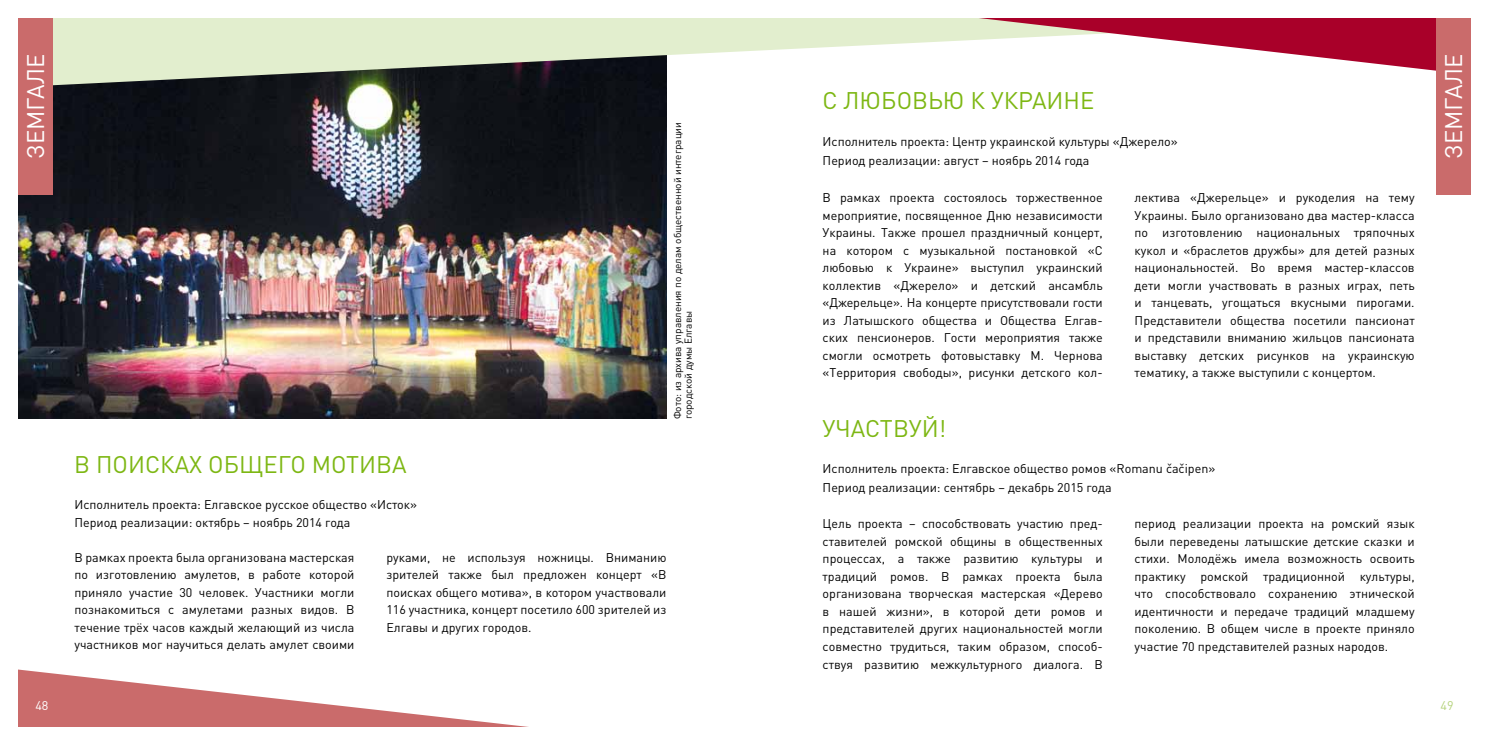
<style>
.page{position:relative;width:1489px;height:745px;background:#fff}
.page>*{position:absolute;margin:0;border:0;box-sizing:border-box;transform-origin:0 0}
.t1{font:23.75px "DIN Pro";color:#7db713}
.t2{font:23.75px "DIN Pro";color:#fff}
.t3{font:12.5px/17.5px "DIN Pro";color:#000;text-align:justify}
.t4{font:12.5px "DIN Pro";color:#fff}
.t5{font:12.5px "DIN Pro";color:#b6d37d}
.t6{font:10px/10.6px "DIN Pro";color:#000}
</style>
<div class="page">
<img style="left:18px;top:88px;width:648px;height:330px">
<svg style="left:53px;top:18px;width:804px;height:70px;fill:#e2eece"></svg>
<svg style="left:857px;top:18px;width:578px;height:53px"></svg>
<svg style="left:18px;top:669px;width:502px;height:57px"></svg>
<div style="left:1435px;top:18px;width:35px;height:177px;background:#ca6b6b"></div>
<div style="left:18px;top:18px;width:35px;height:177px;background:#ca6b6b"></div>
<h1 class="t2" style="left:19px;top:159px;width:102px;rotate:-90deg">Земгале</h1>
<p class="t6" style="left:671px;top:419px;width:299px;rotate:-90deg">Фото: из архива управления по делам общественной интеграции городской думы Елгавы</p>
<h1 class="t1" style="left:74px;top:447px;width:38px">В поисках</h1>
<h1 class="t1" style="left:208px;top:447px;width:69px">общего</h1>
<h1 class="t1" style="left:312px;top:447px;width:17px">мотива</h1>
<p class="t3" style="left:74px;top:494px;width:344px;line-height:18.8px">Исполнитель проекта: Елгавское русское общество «Исток»<br>Период реализации: октябрь – ноябрь 2014 года</p>
<p class="t3" style="left:386px;top:547px;width:281px">руками, не используя ножницы. Вниманию зрителей также был предложен концерт «В поисках общего мотива», в котором участвовали 116 участника, концерт посетило 600 зрителей из Елгавы и других городов.</p>
<p class="t3" style="left:74px;top:547px;width:281px">В рамках проекта была организована мастерская по изготовлению амулетов, в работе которой приняло участие 30 человек. Участники могли познакомиться с амулетами разных видов. В течение трёх часов каждый желающий из числа участников мог научиться делать амулет своими</p>
<h1 class="t1" style="left:822px;top:84px;width:39px">С любов</h1>
<h1 class="t1" style="left:927px;top:84px;width:92px">ью к Украине</h1>
<p class="t3" style="left:822px;top:132px;width:356px;line-height:18.8px">Исполнитель проекта: Центр украинской культуры «Джерело»<br>Период реализации: август – ноябрь 2014 года</p>
<p class="t3" style="left:1134px;top:188px;width:281px">лектива «Джерельце» и рукоделия на тему Украины. Было организовано два мастер-класса по изготовлению национальных тряпочных кукол и «браслетов дружбы» для детей разных национальностей. Во время мастер-классов дети могли участвовать в разных играх, петь и танцевать, угощаться вкусными пирогами.<br>Представители общества посетили пансионат и представили вниманию жильцов пансионата выставку детских рисунков на украинскую тематику, а также выступили с концертом.</p>
<p class="t3" style="left:822px;top:188px;width:281px">В рамках проекта состоялось торжественное мероприятие, посвященное Дню независимости Украины. Также прошел праздничный концерт, на котором с музыкальной постановкой «С любовью к Украине» выступил украинский коллектив «Джерело» и детский ансамбль «Джерельце». На концерте присутствовали гости из Латышского общества и Общества Елгав&shy;ских пенсионеров. Гости мероприятия также смогли осмотреть фотовыставку M. Чернова «Территория свободы», рисунки детского кол-</p>
<h1 class="t1" style="left:822px;top:411px;width:29px">Участву</h1>
<h1 class="t1" style="left:921px;top:411px;width:26px">й!</h1>
<p class="t3" style="left:822px;top:458px;width:394px;line-height:18.8px">Исполнитель проекта: Елгавское общество ромов «Romanu čačipen»<br>Период реализации: сентябрь – декабрь 2015 года</p>
<p class="t3" style="left:1134px;top:514px;width:281px">период реализации проекта на ромский язык были переведены латышские детские сказки и стихи. Молодёжь имела возможность освоить практику ромской традиционной культуры, что способствовало сохранению этнической идентичности и передаче традиций младшему поколению. В общем числе в проекте приняло участие 70 представителей разных народов.</p>
<p class="t3" style="left:822px;top:514px;width:281px">Цель проекта – способствовать участию пред&shy;ставителей ромской общины в общественных процессах, а также развитию культуры и традиций ромов. В рамках проекта была организована творческая мастерская «Дерево в нашей жизни», в которой дети ромов и представителей других национальностей могли совместно трудиться, таким образом, способ&shy;ствуя развитию межкультурного диалога. В</p>
<h1 class="t2" style="left:1437px;top:159px;width:102px;rotate:-90deg">Земгале</h1>
<p class="t4" style="left:35px;top:696px;width:15px">48</p>
<p class="t5" style="left:1440px;top:696px;width:15px">49</p>
</div>
